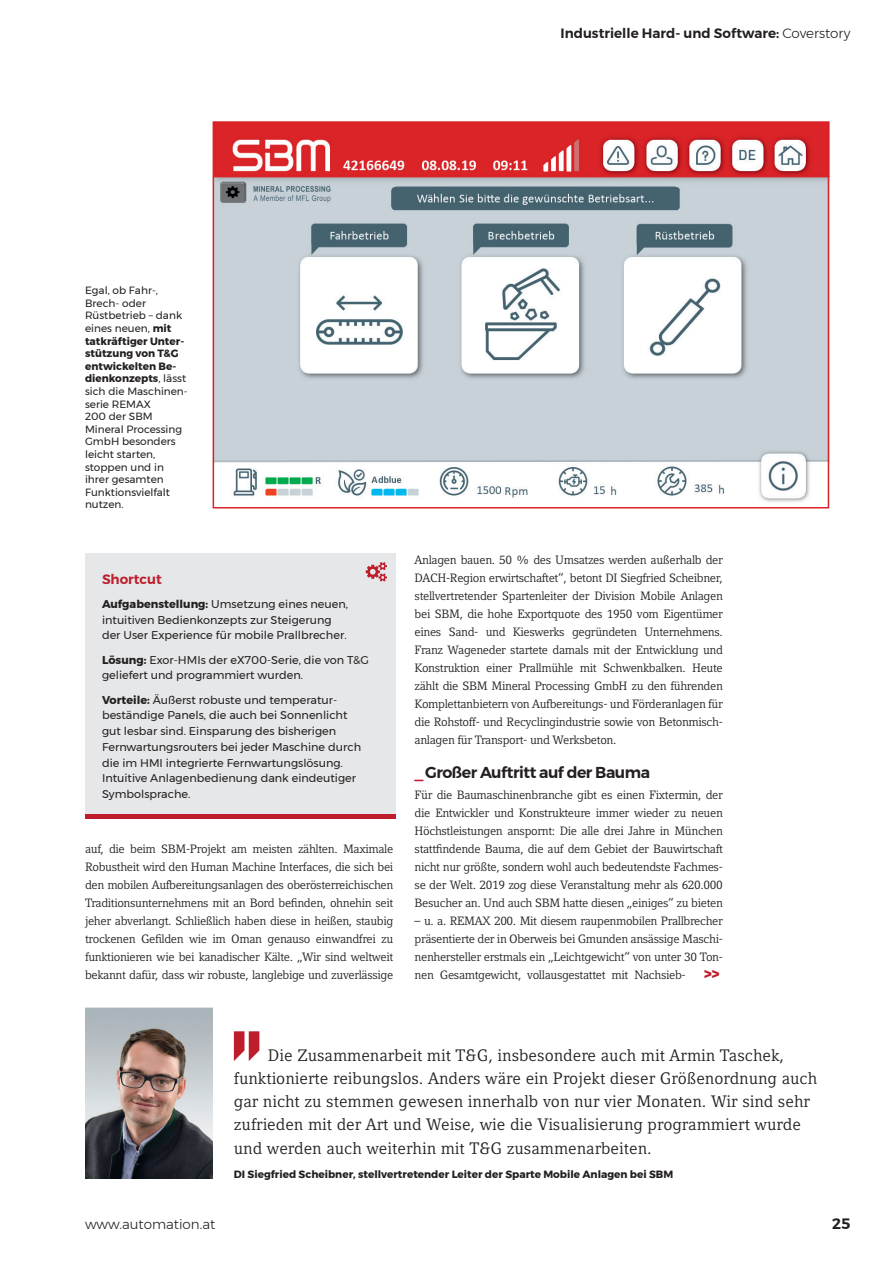
<style>
.page{position:relative;width:893px;height:1263px;background:#fff}
.page>*{position:absolute;margin:0;border:0;box-sizing:border-box;transform-origin:0 0}
.t1{font:16.5px/23.1px "Compatil Letter LT Pro";color:#231f20}
.t2{font:600 15.75px "Montserrat";letter-spacing:-.03em;color:#231f20}
.t3{font:600 15px "Montserrat";color:#231f20}
.t4{font:900 15px "Montserrat";color:#be1d2c}
.t5{font:600 13.5px "Montserrat";color:#231f20}
.t6{font:300 13.5px "Montserrat";color:#231f20}
.t7{font:600 13.5px "Montserrat";color:#be1d2c}
.t8{font:12px/18px "Compatil Letter LT Pro";letter-spacing:-.03em;color:#231f20;text-align:justify}
.t9{font:11.25px/15.8px "Montserrat";color:#231f20}
.t10{font:10.5px/12.6px "Montserrat";color:#231f20}
.t11{font:700 10.5px "Montserrat";color:#231f20}
.s1{font-weight:300}
.s2{font-weight:700}
.s3{color:#be1d2c}
</style>
<div class="page">
<div style="left:85px;top:553px;width:310px;height:262px;background:#e6e7e9"></div>
<img style="left:216px;top:125px;width:610px;height:377px">
<div style="left:213px;top:122px;width:616px;height:386px;border:2px solid #da2227"></div>
<svg style="left:234px;top:1031px;width:25px;height:30px"></svg>
<img style="left:85px;top:1008px;width:128px;height:170px">
<hr style="left:85px;top:814px;width:310px;height:4px;background:#be1d2c">
<svg style="left:366px;top:562px;width:21px;height:19px"></svg>
<p class="t5" style="left:561px;top:23px;width:291px">Industrielle Hard- und Software: <span class="s1">Coverstory</span></p>
<p class="t10" style="left:85px;top:284px;width:104px">Egal, ob Fahr-,<br>Brech- oder<br>Rüstbetrieb – dank eines neuen, <span class="s2">mit tatkräftiger Unter&shy;stützung von T&amp;G entwickelten Be&shy;dienkonzepts</span>, lässt sich die Maschinen&shy;serie REMAX<br>200 der SBM<br>Mineral Processing<br>GmbH besonders leicht starten, stoppen und in ihrer gesamten<br>Funktionsvielfalt nutzen.</p>
<p class="t7" style="left:102px;top:568px;width:61px">Shortcut</p>
<p class="t9" style="left:102px;top:596px;width:248px"><span class="s2">Aufgabenstellung:</span> Umsetzung eines neuen, intuitiven Bedienkonzepts zur Steigerung der User Experience für mobile Prallbrecher.</p>
<p class="t9" style="left:102px;top:652px;width:268px"><span class="s2">Lösung:</span> Exor-HMIs der eX700-Serie, die von T&amp;G geliefert und programmiert wurden.</p>
<p class="t9" style="left:102px;top:692px;width:261px"><span class="s2">Vorteile:</span> Äußerst robuste und temperatur&shy;beständige Panels, die auch bei Sonnenlicht gut lesbar sind. Einsparung des bisherigen Fernwartungsrouters bei jeder Maschine durch die im HMI integrierte Fernwartungslösung.<br>Intuitive Anlagenbedienung dank eindeutiger Symbolsprache.</p>
<p class="t8" style="left:85px;top:840px;width:310px">auf, die beim SBM-Projekt am meisten zählten. Maximale Robustheit wird den Human Machine Interfaces, die sich bei den mobilen Aufbereitungsanlagen des oberösterreichischen Traditionsunternehmens mit an Bord befinden, ohnehin seit jeher abverlangt. Schließlich haben diese in heißen, staubig trockenen Gefilden wie im Oman genauso einwandfrei zu funktionieren wie bei kanadischer Kälte. „Wir sind weltweit bekannt dafür, dass wir robuste, langlebige und zuverlässige</p>
<p class="t8" style="left:415px;top:551px;width:310px">Anlagen bauen. 50 % des Umsatzes werden außerhalb der DACH-Region erwirtschaftet“, betont DI Siegfried Scheibner, stellvertretender Spartenleiter der Division Mobile Anlagen bei SBM, die hohe Exportquote des 1950 vom Eigentümer eines Sand- und Kieswerks gegründeten Unternehmens.<br>Franz Wageneder startete damals mit der Entwicklung und Konstruktion einer Prallmühle mit Schwenkbalken. Heute zählt die SBM Mineral Processing GmbH zu den führenden Komplettanbietern von Aufbereitungs- und Förderanlagen für die Rohstoff- und Recyclingindustrie sowie von Betonmisch&shy;anlagen für Transport- und Werksbeton.</p>
<h2 class="t2" style="left:415px;top:759px;width:237px"><span class="s3">_</span>Großer Auftritt auf der Bauma</h2>
<p class="t8" style="left:415px;top:785px;width:310px">Für die Baumaschinenbranche gibt es einen Fixtermin, der die Entwickler und Konstrukteure immer wieder zu neuen Höchstleistungen anspornt: Die alle drei Jahre in München stattfindende Bauma, die auf dem Gebiet der Bauwirtschaft nicht nur größte, sondern wohl auch bedeutendste Fachmes&shy;se der Welt. 2019 zog diese Veranstaltung mehr als 620.000<br>Besucher an. Und auch SBM hatte diesen „einiges“ zu bieten</p>
<p class="t8" style="left:415px;top:912px;width:310px">– u. a. REMAX 200. Mit diesem raupenmobilen Prallbrecher präsentierte der in Oberweis bei Gmunden ansässige Maschi&shy;nenhersteller erstmals ein „Leichtgewicht“ von unter 30 Ton&shy;nen Gesamtgewicht, vollausgestattet mit Nachsieb-</p>
<p class="t4" style="left:704px;top:961px;width:17px">&gt;&gt;</p>
<p class="t1" style="left:234px;top:1044px;width:585px;text-indent:34px">Die Zusammenarbeit mit T&amp;G, insbesondere auch mit Armin Taschek, funktionierte reibungslos. Anders wäre ein Projekt dieser Größenordnung auch gar nicht zu stemmen gewesen innerhalb von nur vier Monaten. Wir sind sehr zufrieden mit der Art und Weise, wie die Visualisierung programmiert wurde und werden auch weiterhin mit T&amp;G zusammenarbeiten.</p>
<p class="t11" style="left:234px;top:1166px;width:441px">DI Siegfried Scheibner, stellvertretender Leiter der Sparte Mobile Anlagen bei SBM</p>
<p class="t6" style="left:85px;top:1214px;width:132px">www.automation.at</p>
<p class="t3" style="left:832px;top:1212px;width:20px">25</p>
</div>
